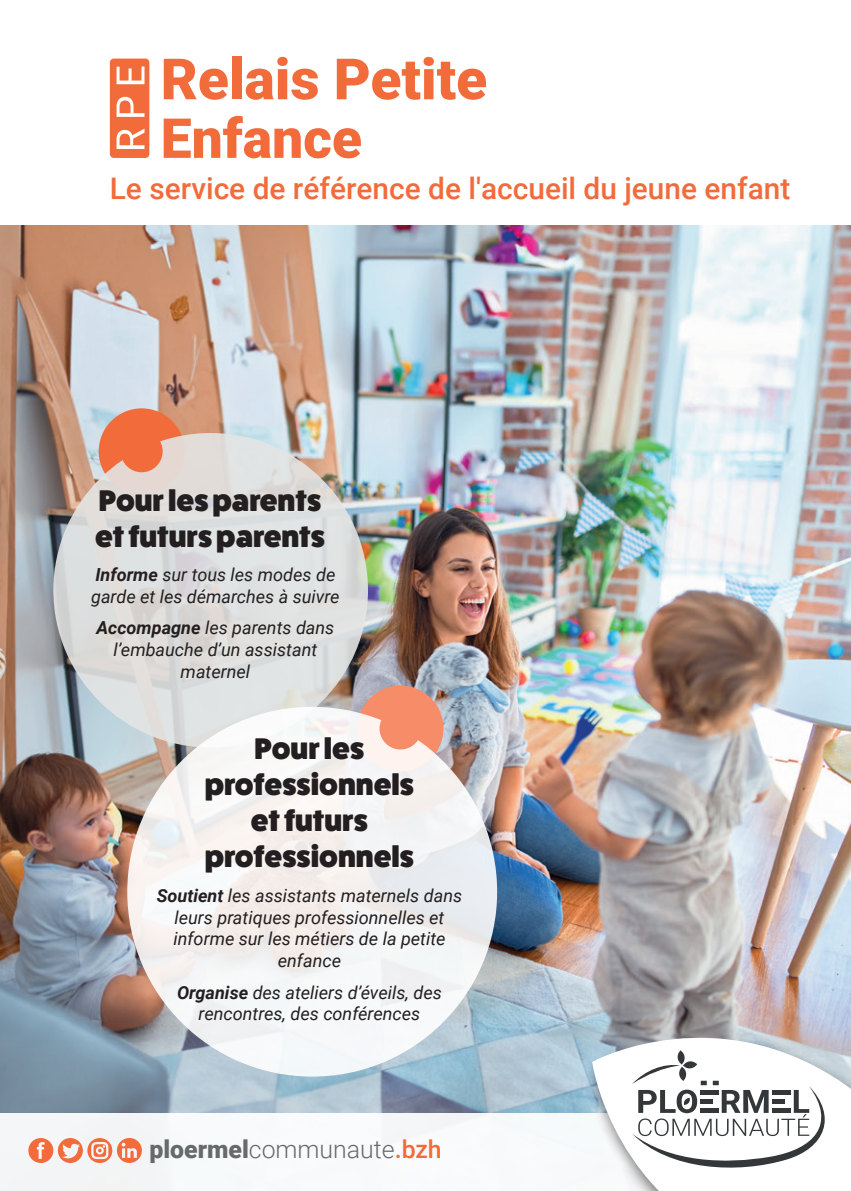
<style>
.page{position:relative;width:851px;height:1191px;background:#fff}
.page>*{position:absolute;margin:0;border:0;box-sizing:border-box;transform-origin:0 0}
.t1{font:900 57px "Roboto";color:#f26b3b}
.t2{font:900 55.2px "Roboto";color:#f26b3b}
.t3{font:800 30px/36px "Fat Frank";color:#231f20}
.t4{font:500 29.8px "Roboto";color:#f26b3b}
.t5{font:300 24.8px "Roboto";color:#676a6b}
.t6{font:italic 18px/21.6px "Roboto";color:#231f20;text-align:center}
.s1{font-weight:700}
.s2{font-weight:900}
.s3{font-weight:500;color:#f26b3b}
</style>
<div class="page">
<img style="left:0;top:226px;width:850px;height:886px">
<div style="left:110px;top:59px;width:39px;height:99px;background:#f26b3b;border-radius:4px"></div>
<svg style="left:116px;top:129px;width:28px;height:20px"></svg>
<svg style="left:116px;top:97px;width:28px;height:20px"></svg>
<svg style="left:116px;top:66px;width:28px;height:18px"></svg>
<div style="left:99px;top:408px;width:85px;height:86px;background:#f26b3b;border-radius:43px"></div>
<div style="left:53px;top:433px;width:315px;height:314px;background:#e4e5e4;border-radius:50%"></div>
<div style="left:121px;top:430px;width:42px;height:42px;background:#f26b3b;border-radius:21px"></div>
<div style="left:357px;top:685px;width:86px;height:86px;background:#f68d68;border-radius:43px"></div>
<div style="left:127px;top:707px;width:370px;height:369px;background:linear-gradient(to right,#f7f4f2,#f0f1f3);border-radius:50%"></div>
<div style="left:379px;top:707px;width:42px;height:42px;background:#f68d68;border-radius:21px"></div>
<div style="left:0;top:1112px;width:772px;height:79px;background:#f8fafb"></div>
<img style="left:577px;top:1029px;width:15px;height:84px">
<svg style="left:592px;top:1005px;width:258px;height:186px"></svg>
<svg style="left:677px;top:1050px;width:8px;height:14px"></svg>
<svg style="left:683px;top:1061px;width:14px;height:7px"></svg>
<svg style="left:632px;top:1063px;width:205px;height:111px"></svg>
<svg style="left:28px;top:1138px;width:114px;height:25px"></svg>
<h1 class="t1" style="left:161px;top:39px;width:328px">Relais Petite</h1>
<h2 class="t2" style="left:161px;top:100px;width:203px">Enfance</h2>
<h3 class="t4" style="left:110px;top:168px;width:682px">Le service de référence de l'accueil du jeune enfant</h3>
<h3 class="t3" style="left:95px;top:483px;width:231px">Pour les parents et futurs parents</h3>
<p class="t6" style="left:91px;top:563px;width:250px;text-align:left"><span class="s1">Informe</span> sur tous les modes de garde et les démarches à suivre</p>
<p class="t6" style="left:96px;top:616px;width:239px"><span class="s1">Accompagne</span> les parents dans l’embauche d’un assistant maternel</p>
<h3 class="t3" style="left:205px;top:731px;width:211px;text-align:center">Pour les professionnels et futurs professionnels</h3>
<p class="t6" style="left:157px;top:884px;width:307px"><span class="s1">Soutient</span> les assistants maternels dans leurs pratiques professionnelles et informe sur les métiers de la petite enfance</p>
<p class="t6" style="left:177px;top:980px;width:266px"><span class="s1">Organise</span> des ateliers d’éveils, des rencontres, des conférences</p>
<h3 class="t5" style="left:149px;top:1132px;width:294px"><span class="s2">ploermel</span>communaute<span class="s3">.bzh</span></h3>
</div>
